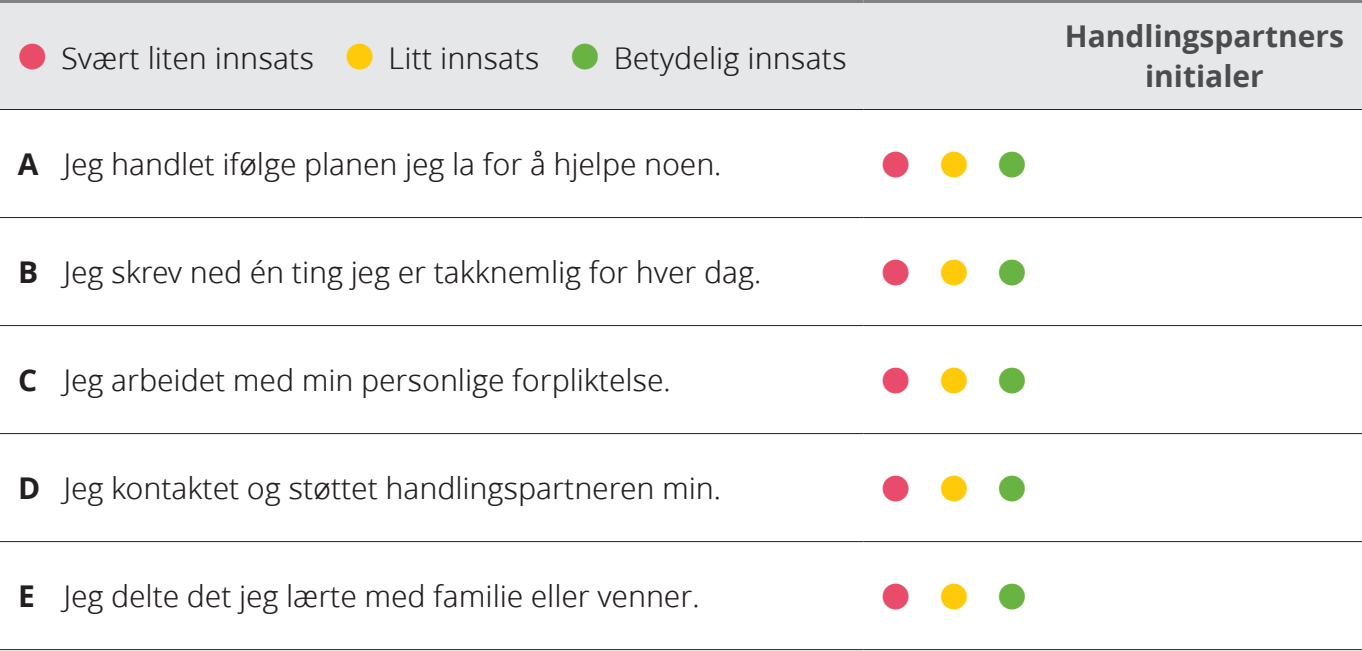
<style>
.page{position:relative;width:1362px;height:651px;background:#fff}
.page>*{position:absolute;margin:0;border:0;box-sizing:border-box;transform-origin:0 0}
.t1{font:36px "Ding P Ilds Dpi";color:#e94c6a}
.t2{font:30px "Zoramlds Lat";letter-spacing:-.005em;color:#231f20}
.t3{font:700 30px/39px "Zoramlds Lat";color:#4b4c4d;text-align:center}
.s1{font-family:"Ding P Ilds Dpi";font-size:36px;color:#e94c6a}
.s2{font-family:"Ding P Ilds Dpi";font-size:36px;color:#feca0a}
.s3{font-family:"Ding P Ilds Dpi";font-size:36px;color:#69b342}
.s4{font-weight:700}
.s5{color:#feca0a}
.s6{color:#69b342}
</style>
<div class="page">
<div style="left:0;top:3px;width:1362px;height:106px;background:#e6e7e9"></div>
<hr style="left:0;top:0;width:863px;height:3px;background:#808285">
<hr style="left:863px;top:0;width:178px;height:3px;background:#808285">
<hr style="left:1041px;top:0;width:321px;height:3px;background:#808285">
<hr style="left:0;top:649px;width:863px;height:1px;background:#231f20">
<hr style="left:863px;top:649px;width:178px;height:1px;background:#231f20">
<hr style="left:1041px;top:649px;width:321px;height:1px;background:#231f20">
<hr style="left:0;top:217px;width:863px;height:1px;background:#231f20">
<hr style="left:863px;top:217px;width:178px;height:1px;background:#231f20">
<hr style="left:1041px;top:217px;width:321px;height:1px;background:#231f20">
<hr style="left:0;top:325px;width:863px;height:1px;background:#231f20">
<hr style="left:863px;top:325px;width:178px;height:1px;background:#231f20">
<hr style="left:1041px;top:325px;width:321px;height:1px;background:#231f20">
<hr style="left:0;top:433px;width:863px;height:1px;background:#231f20">
<hr style="left:863px;top:433px;width:178px;height:1px;background:#231f20">
<hr style="left:1041px;top:433px;width:321px;height:1px;background:#231f20">
<hr style="left:0;top:541px;width:863px;height:1px;background:#231f20">
<hr style="left:863px;top:541px;width:178px;height:1px;background:#231f20">
<hr style="left:1041px;top:541px;width:321px;height:1px;background:#231f20">
<hr style="left:0;top:109px;width:863px;height:1px;background:#231f20">
<hr style="left:863px;top:109px;width:178px;height:1px;background:#231f20">
<hr style="left:1041px;top:109px;width:321px;height:1px;background:#231f20">
<p class="t2" style="left:18px;top:36px;width:830px"><span class="s1">●</span> Svært liten innsats <span class="s2">●</span> Litt innsats <span class="s3">●</span> Betydelig innsats</p>
<p class="t2" style="left:18px;top:143px;width:705px"><span class="s4">A</span> Jeg handlet ifølge planen jeg la for å hjelpe noen.</p>
<p class="t1" style="left:881px;top:141px;width:146px">●<span class="s5">●</span><span class="s6">●</span></p>
<p class="t2" style="left:18px;top:251px;width:745px"><span class="s4">B</span> Jeg skrev ned én ting jeg er takknemlig for hver dag.</p>
<p class="t1" style="left:881px;top:249px;width:146px">●<span class="s5">●</span><span class="s6">●</span></p>
<p class="t2" style="left:18px;top:359px;width:654px"><span class="s4">C</span> Jeg arbeidet med min personlige forpliktelse.</p>
<p class="t1" style="left:881px;top:357px;width:146px">●<span class="s5">●</span><span class="s6">●</span></p>
<p class="t2" style="left:18px;top:467px;width:704px"><span class="s4">D</span> Jeg kontaktet og støttet handlingspartneren min.</p>
<p class="t1" style="left:881px;top:465px;width:146px">●<span class="s5">●</span><span class="s6">●</span></p>
<p class="t2" style="left:18px;top:575px;width:683px"><span class="s4">E</span> Jeg delte det jeg lærte med familie eller venner.</p>
<p class="t1" style="left:881px;top:573px;width:146px">●<span class="s5">●</span><span class="s6">●</span></p>
<p class="t3" style="left:1065px;top:18px;width:281px">Handlingspartners initialer</p>
</div>
